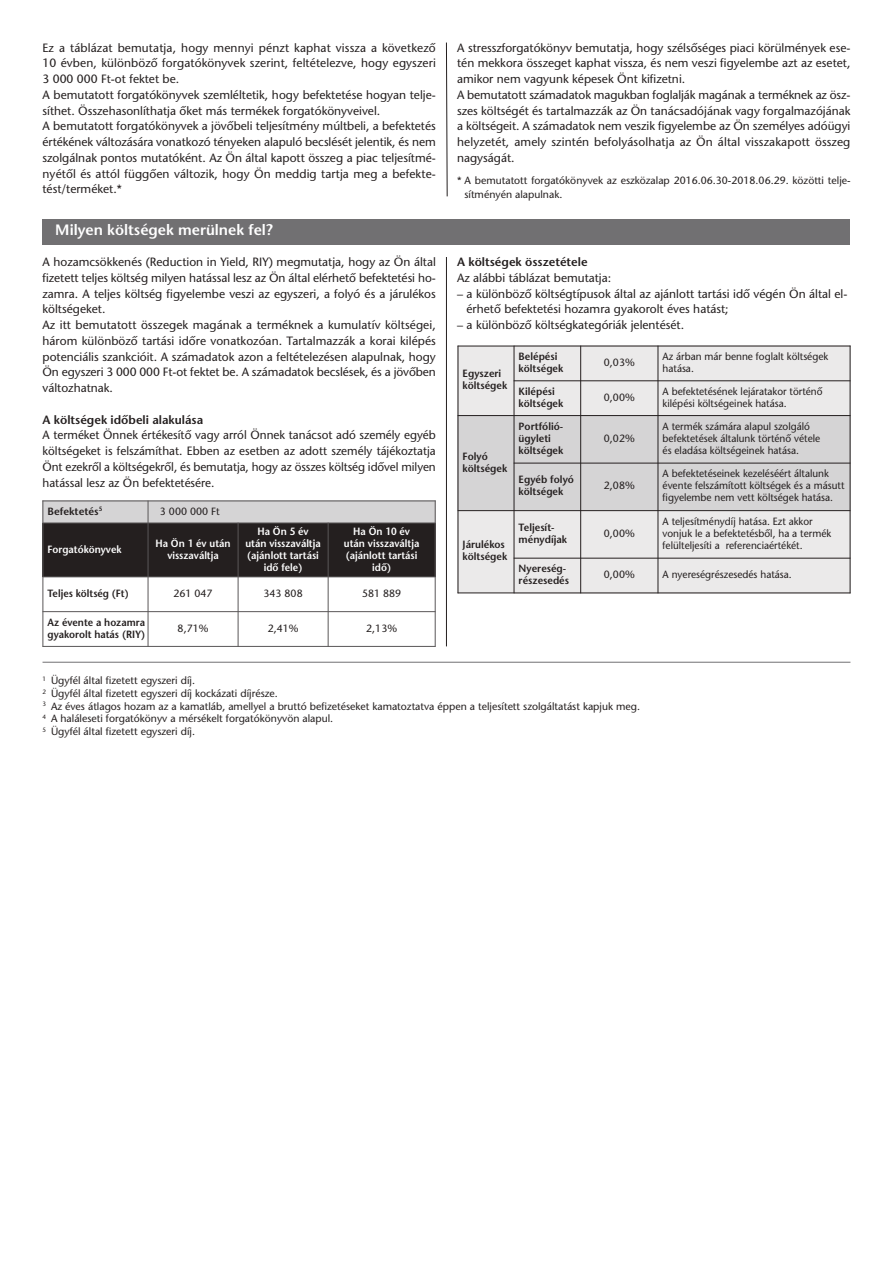
<style>
.page{position:relative;width:893px;height:1263px;background:#fff}
.page>*{position:absolute;margin:0;border:0;box-sizing:border-box;transform-origin:0 0}
.t1{font:15px "ITC Stone Sans M Semi";color:#fff}
.t2{font:12px/15.8px "ITC Stone Sans M";color:#241f1f}
.t3{font:12px "ITC Stone Sans M Semi";color:#241f1f}
.t4{font:10.5px/12.8px "ITC Stone Sans M";color:#241f1f}
.t5{font:10.5px/12px "ITC Stone Sans M";color:#241f1f;scale:.96 1}
.t6{font:10.5px/12px "ITC Stone Sans M Semi";color:#241f1f;scale:.96 1}
.t7{font:10.5px/12px "ITC Stone Sans M Semi";color:#fff;text-align:center;scale:.94 1}
.t8{font:10.5px/12px "ITC Stone Sans M Semi";color:#241f1f;scale:.94 1}
.t9{font:10.5px "ITC Stone Sans M Semi";color:#241f1f}
</style>
<div class="page">
<svg style="left:446px;top:42px;width:2px;height:155px"></svg>
<hr style="left:43px;top:662px;width:807px;height:1px;background:#717072">
<div style="left:43px;top:219px;width:807px;height:25px;background:#717072"></div>
<div style="left:43px;top:501px;width:105px;height:22px;background:#d5d4d5"></div>
<div style="left:148px;top:501px;width:287px;height:22px;background:#d5d4d5"></div>
<div style="left:43px;top:523px;width:105px;height:54px;background:#241f1f"></div>
<div style="left:148px;top:523px;width:90px;height:54px;background:#241f1f"></div>
<div style="left:238px;top:523px;width:90px;height:54px;background:#241f1f"></div>
<div style="left:328px;top:523px;width:108px;height:54px;background:#241f1f"></div>
<hr style="left:43px;top:501px;width:1px;height:146px;background:#5a5758">
<hr style="left:148px;top:501px;width:1px;height:146px;background:#5a5758">
<hr style="left:238px;top:523px;width:1px;height:124px;background:#5a5758">
<hr style="left:328px;top:523px;width:1px;height:124px;background:#5a5758">
<hr style="left:435px;top:501px;width:1px;height:146px;background:#5a5758">
<hr style="left:43px;top:501px;width:393px;height:1px;background:#5a5758">
<hr style="left:43px;top:523px;width:393px;height:1px;background:#5a5758">
<hr style="left:43px;top:576px;width:393px;height:1px;background:#5a5758">
<hr style="left:43px;top:611px;width:393px;height:1px;background:#5a5758">
<hr style="left:43px;top:646px;width:393px;height:1px;background:#5a5758">
<hr style="left:446px;top:257px;width:1px;height:389px;background:#241f1f">
<div style="left:458px;top:346px;width:56px;height:70px;background:#ebeaea"></div>
<div style="left:514px;top:346px;width:67px;height:35px;background:#ebeaea"></div>
<div style="left:581px;top:346px;width:77px;height:35px;background:#ebeaea"></div>
<div style="left:658px;top:346px;width:192px;height:35px;background:#ebeaea"></div>
<div style="left:514px;top:381px;width:67px;height:35px;background:#ebeaea"></div>
<div style="left:581px;top:381px;width:77px;height:35px;background:#ebeaea"></div>
<div style="left:658px;top:381px;width:192px;height:35px;background:#ebeaea"></div>
<div style="left:458px;top:416px;width:56px;height:95px;background:#d5d4d5"></div>
<div style="left:514px;top:416px;width:67px;height:47px;background:#d5d4d5"></div>
<div style="left:581px;top:416px;width:77px;height:47px;background:#d5d4d5"></div>
<div style="left:658px;top:416px;width:192px;height:47px;background:#d5d4d5"></div>
<div style="left:514px;top:463px;width:67px;height:48px;background:#d5d4d5"></div>
<div style="left:581px;top:463px;width:77px;height:48px;background:#d5d4d5"></div>
<div style="left:658px;top:463px;width:192px;height:48px;background:#d5d4d5"></div>
<div style="left:458px;top:511px;width:56px;height:82px;background:#ebeaea"></div>
<div style="left:514px;top:511px;width:67px;height:47px;background:#ebeaea"></div>
<div style="left:581px;top:511px;width:77px;height:47px;background:#ebeaea"></div>
<div style="left:658px;top:511px;width:192px;height:47px;background:#ebeaea"></div>
<div style="left:514px;top:558px;width:67px;height:35px;background:#ebeaea"></div>
<div style="left:581px;top:558px;width:77px;height:35px;background:#ebeaea"></div>
<div style="left:658px;top:558px;width:192px;height:35px;background:#ebeaea"></div>
<hr style="left:458px;top:346px;width:1px;height:247px;background:#241f1f">
<hr style="left:514px;top:346px;width:1px;height:247px;background:#241f1f">
<hr style="left:580px;top:346px;width:1px;height:247px;background:#241f1f">
<hr style="left:658px;top:346px;width:1px;height:247px;background:#241f1f">
<hr style="left:850px;top:346px;width:1px;height:247px;background:#241f1f">
<hr style="left:458px;top:346px;width:392px;height:1px;background:#241f1f">
<hr style="left:514px;top:380px;width:336px;height:1px;background:#241f1f">
<hr style="left:458px;top:415px;width:392px;height:1px;background:#241f1f">
<hr style="left:514px;top:463px;width:336px;height:1px;background:#241f1f">
<hr style="left:458px;top:510px;width:392px;height:1px;background:#241f1f">
<hr style="left:514px;top:558px;width:336px;height:1px;background:#241f1f">
<hr style="left:458px;top:592px;width:392px;height:1px;background:#241f1f">
<p class="t2" style="left:43px;top:41px;width:395px">Ez a táblázat bemutatja, hogy mennyi pénzt kaphat vissza a következő 10 évben, különböző forgatókönyvek szerint, feltételezve, hogy egyszeri 3 000 000 Ft-ot fektet be.<br>A bemutatott forgatókönyvek szemléltetik, hogy befektetése hogyan telje&shy;síthet. Összehasonlíthatja őket más termékek forgatókönyveivel.<br>A bemutatott forgatókönyvek a jövőbeli teljesítmény múltbeli, a befektetés értékének változására vonatkozó tényeken alapuló becslését jelentik, és nem szolgálnak pontos mutatóként. Az Ön által kapott összeg a piac teljesítmé&shy;nyétől és attól függően változik, hogy Ön meddig tartja meg a befek te - tést/terméket.*</p>
<p class="t2" style="left:457px;top:41px;width:395px">A stresszforgatókönyv bemutatja, hogy szélsőséges piaci körülmények ese&shy;tén mekkora összeget kaphat vissza, és nem veszi figyelembe azt az esetet, amikor nem vagyunk képesek Önt kifizetni.<br>A bemutatott számadatok magukban foglalják magának a terméknek az ösz&shy;szes költségét és tartalmazzák az Ön tanácsadójának vagy forgalmazójának a költségeit. A számadatok nem veszik figyelembe az Ön személyes adóügyi helyzetét, amely szintén befolyásolhatja az Ön által visszakapott összeg nagyságát.</p>
<p class="t4" style="left:464px;top:175px;width:388px;line-height:13.5px;text-indent:-7px">* A bemutatott forgatókönyvek az eszközalap 2016.06.30-2018.06.29. közötti telje&shy;sítményén alapulnak.</p>
<p class="t1" style="left:55px;top:224px;width:219px">Milyen költségek merülnek fel?</p>
<p class="t2" style="left:43px;top:255px;width:395px">A hozamcsökkenés (Reduction in Yield, RIY) megmutatja, hogy az Ön által fizetett teljes költség milyen hatással lesz az Ön által elérhető befektetési ho&shy;zamra. A teljes költség figyelembe veszi az egyszeri, a folyó és a járulékos költségeket.<br>Az itt bemutatott összegek magának a terméknek a kumulatív költségei, három különböző tartási időre vonatkozóan. Tartalmazzák a korai kilépés potenciális szankcióit. A számadatok azon a feltételezésen alapulnak, hogy Ön egyszeri 3 000 000 Ft-ot fektet be. A számadatok becslések, és a jövőben változhatnak.</p>
<p class="t3" style="left:43px;top:415px;width:162px">A költségek időbeli alakulása</p>
<p class="t2" style="left:43px;top:428px;width:395px;text-align:justify">A terméket Önnek értékesítő vagy arról Önnek tanácsot adó személy egyéb költségeket is felszámíthat. Ebben az esetben az adott személy tájékoztatja Önt ezekről a költségekről, és bemutatja, hogy az összes költség idővel milyen hatással lesz az Ön befektetésére.</p>
<p class="t9" style="left:48px;top:507px;width:56px">Befektetés<sup>5</sup></p>
<p class="t4" style="left:160px;top:506px;width:61px">3 000 000 Ft</p>
<p class="t7" style="left:48px;top:544px;width:80px">Forgatókönyvek</p>
<p class="t7" style="left:155px;top:538px;width:81px">Ha Ön 1 év után visszaváltja</p>
<p class="t7" style="left:245px;top:526px;width:82px">Ha Ön 5 év<br>után visszaváltja (ajánlott tartási idő fele)</p>
<p class="t7" style="left:344px;top:526px;width:82px">Ha Ön 10 év után visszaváltja (ajánlott tartási idő)</p>
<p class="t8" style="left:48px;top:588px;width:88px">Teljes költség (Ft)</p>
<p class="t4" style="left:173px;top:588px;width:41px">261 047</p>
<p class="t4" style="left:264px;top:588px;width:41px">343 808</p>
<p class="t4" style="left:362px;top:588px;width:41px">581 889</p>
<p class="t8" style="left:48px;top:617px;width:106px">Az évente a hozamra gyakorolt hatás (RIY)</p>
<p class="t4" style="left:178px;top:623px;width:32px">8,71%</p>
<p class="t4" style="left:268px;top:623px;width:32px">2,41%</p>
<p class="t4" style="left:366px;top:623px;width:32px">2,13%</p>
<p class="t3" style="left:457px;top:257px;width:132px">A költségek összetétele</p>
<p class="t2" style="left:457px;top:271px;width:156px">Az alábbi táblázat bemutatja:</p>
<p class="t2" style="left:466px;top:287px;width:382px;text-indent:-9px">– a különböző költségtípusok által az ajánlott tartási idő végén Ön által el&shy;érhető befektetési hozamra gyakorolt éves hatást;</p>
<p class="t2" style="left:457px;top:318px;width:229px">– a különböző költségkategóriák jelentését.</p>
<p class="t6" style="left:463px;top:369px;width:48px">Egyszeri költségek</p>
<p class="t6" style="left:463px;top:451px;width:48px">Folyó költségek</p>
<p class="t6" style="left:463px;top:540px;width:48px">Járulékos költségek</p>
<p class="t6" style="left:519px;top:351px;width:48px">Belépési költségek</p>
<p class="t4" style="left:604px;top:357px;width:32px">0,03%</p>
<p class="t5" style="left:663px;top:351px;width:174px">Az árban már benne foglalt költségek hatása.</p>
<p class="t6" style="left:519px;top:386px;width:48px">Kilépési költségek</p>
<p class="t4" style="left:604px;top:392px;width:32px">0,00%</p>
<p class="t5" style="left:663px;top:386px;width:168px">A befektetésének lejáratakor történő kilépési költségeinek hatása.</p>
<p class="t6" style="left:519px;top:421px;width:48px">Portfólió&shy;ügyleti költségek</p>
<p class="t4" style="left:604px;top:433px;width:32px">0,02%</p>
<p class="t5" style="left:663px;top:421px;width:166px">A termék számára alapul szolgáló befektetések általunk történő vétele és eladása költségeinek hatása.</p>
<p class="t6" style="left:519px;top:475px;width:59px">Egyéb folyó költségek</p>
<p class="t4" style="left:604px;top:481px;width:32px">2,08%</p>
<p class="t5" style="left:663px;top:469px;width:191px">A befektetéseinek kezeléséért általunk évente felszámított költségek és a másutt figyelembe nem vett költségek hatása.</p>
<p class="t6" style="left:519px;top:522px;width:52px">Teljesít&shy;ménydíjak</p>
<p class="t4" style="left:604px;top:528px;width:32px">0,00%</p>
<p class="t5" style="left:663px;top:516px;width:177px">A teljesítménydíj hatása. Ezt akkor vonjuk le a befektetésből, ha a termék felülteljesíti a referenciaértékét.</p>
<p class="t6" style="left:519px;top:564px;width:54px">Nyereség - részesedés</p>
<p class="t4" style="left:604px;top:569px;width:32px">0,00%</p>
<p class="t5" style="left:663px;top:570px;width:136px">A nyereségrészesedés hatása.</p>
<p class="t4" style="left:43px;top:675px;width:599px"><sup>1</sup> Ügyfél által fizetett egyszeri díj.<br><sup>2</sup> Ügyfél által fizetett egyszeri díj kockázati díjrésze.<br><sup>3</sup> Az éves átlagos hozam az a kamatláb, amellyel a bruttó befizetéseket kamatoztatva éppen a teljesített szolgáltatást kapjuk meg.<br><sup>4</sup> A haláleseti forgatókönyv a mérsékelt forgatókönyvön alapul.<br><sup>5</sup> Ügyfél által fizetett egyszeri díj.</p>
</div>
